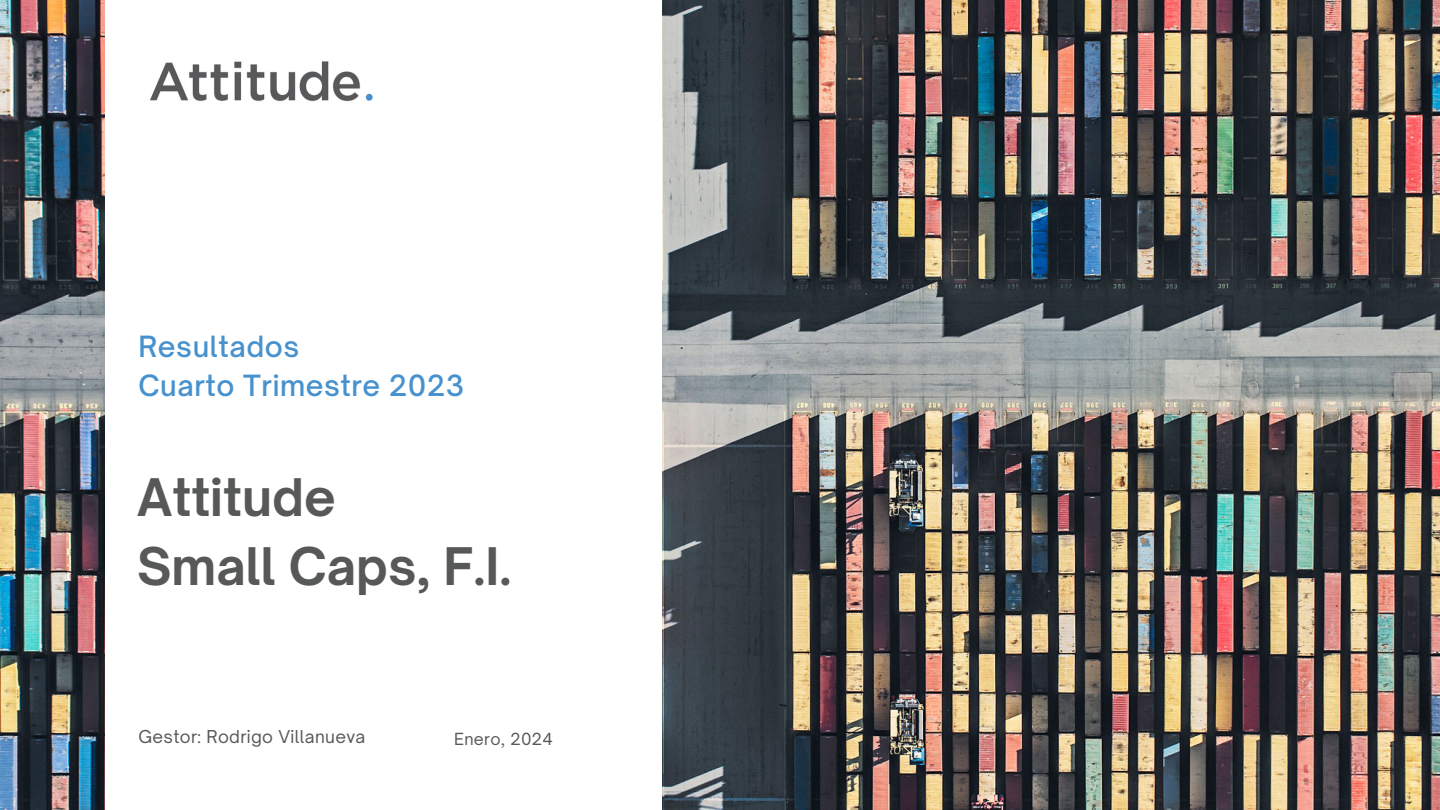
<style>
.page{position:relative;width:1440px;height:810px;background:#fff}
.page>*{position:absolute;margin:0;border:0;box-sizing:border-box;transform-origin:0 0}
.t1{font:700 49.6px "Open Sauce One";color:#575858}
.t2{font:500 28px "Open Sauce One";letter-spacing:.02em;color:#4792ce}
.t3{font:17px "Open Sauce One";letter-spacing:.02em;color:#575858}
.t4{font:16px "Open Sauce One";letter-spacing:.02em;color:#575858}
</style>
<div class="page">
<img style="left:0;top:0;width:1440px;height:810px">
<div style="left:105px;top:0;width:557px;height:810px;background:#fff"></div>
<img style="left:150px;top:61px;width:223px;height:41px">
<p class="t2" style="left:139px;top:329px;width:162px">Resultados</p>
<p class="t2" style="left:139px;top:368px;width:327px">Cuarto Trimestre 2023</p>
<p class="t1" style="left:137px;top:466px;width:200px">Attitude</p>
<p class="t1" style="left:137px;top:535px;width:376px">Small Caps, F.I.</p>
<p class="t3" style="left:139px;top:726px;width:228px">Gestor: Rodrigo Villanueva</p>
<p class="t4" style="left:454px;top:729px;width:100px">Enero, 2024</p>
</div>
